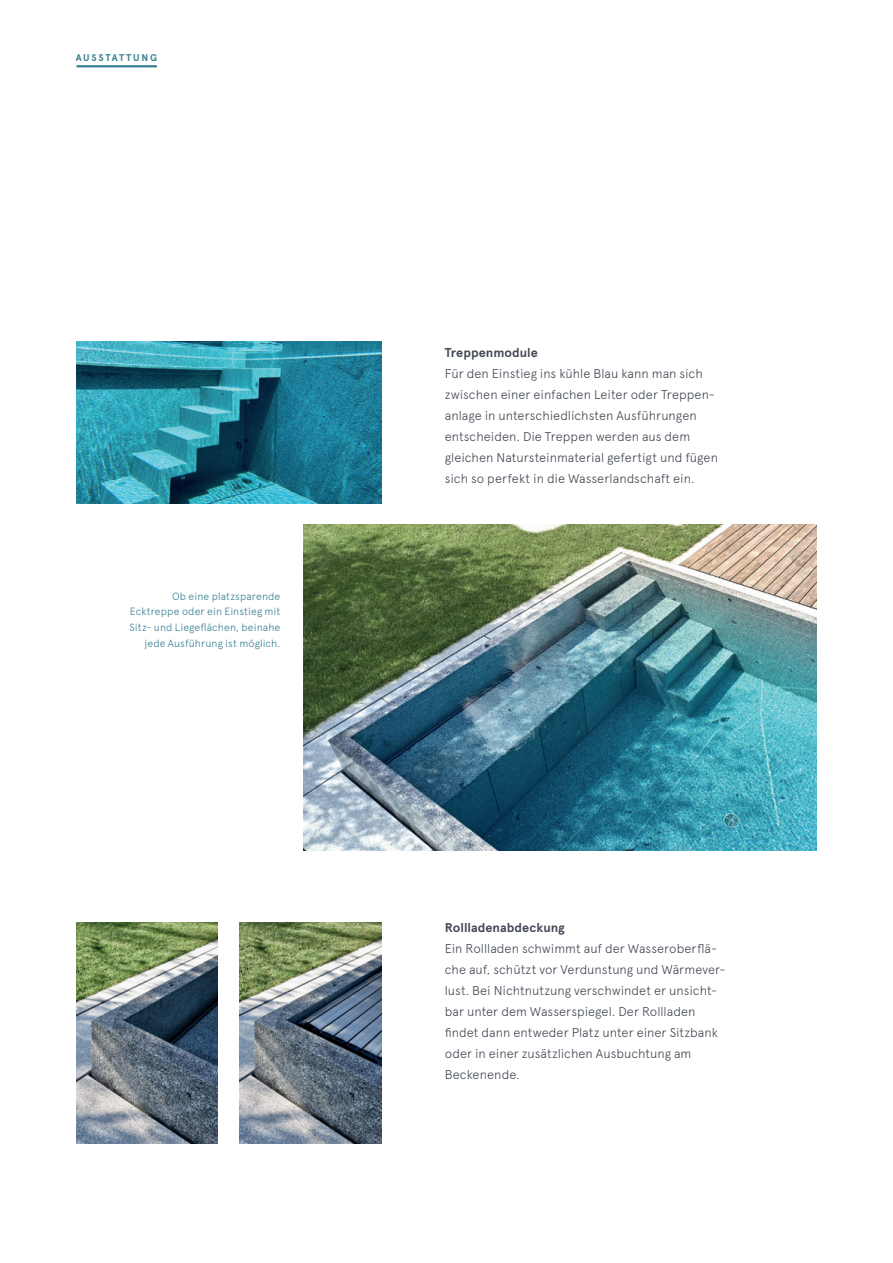
<style>
.page{position:relative;width:893px;height:1263px;background:#fff}
.page>*{position:absolute;margin:0;border:0;box-sizing:border-box;transform-origin:0 0}
.t1{font:300 12.75px/21px "Apercu Pro";color:#434954}
.t2{font:700 12.75px "Apercu Pro";color:#434954}
.t3{font:300 10.5px/15.8px "Apercu";letter-spacing:.01em;color:#377f91;text-align:right}
.t4{font:700 9.75px "Apercu Pro";letter-spacing:.175em;color:#377f91}
</style>
<div class="page">
<img style="left:77px;top:342px;width:304px;height:162px">
<hr style="left:77px;top:65px;width:80px;height:2px;background:#377f91">
<img style="left:303px;top:524px;width:513px;height:326px">
<img style="left:240px;top:923px;width:141px;height:220px">
<img style="left:77px;top:923px;width:141px;height:220px">
<p class="t4" style="left:76px;top:51px;width:83px">AUSSTATTUNG</p>
<p class="t3" style="left:130px;top:588px;width:152px">Ob eine platzsparende<br>Ecktreppe oder ein Einstieg mit<br>Sitz- und Liegeflächen, beinahe jede Ausführung ist möglich.</p>
<p class="t2" style="left:445px;top:343px;width:95px">Treppenmodule</p>
<p class="t1" style="left:445px;top:361px;width:275px">Für den Einstieg ins kühle Blau kann man sich zwischen einer einfachen Leiter oder Treppen&shy;anlage in unterschiedlichsten Ausführungen entscheiden. Die Treppen werden aus dem gleichen Natursteinmaterial gefertigt und fügen sich so perfekt in die Wasserlandschaft ein.</p>
<p class="t2" style="left:445px;top:918px;width:122px">Rollladenabdeckung</p>
<p class="t1" style="left:445px;top:937px;width:282px">Ein Rollladen schwimmt auf der Wasseroberflä&shy;che auf, schützt vor Verdunstung und Wärmever&shy;lust. Bei Nichtnutzung verschwindet er unsicht&shy;bar unter dem Wasserspiegel. Der Rollladen findet dann entweder Platz unter einer Sitzbank oder in einer zusätzlichen Ausbuchtung am Beckenende.</p>
</div>
